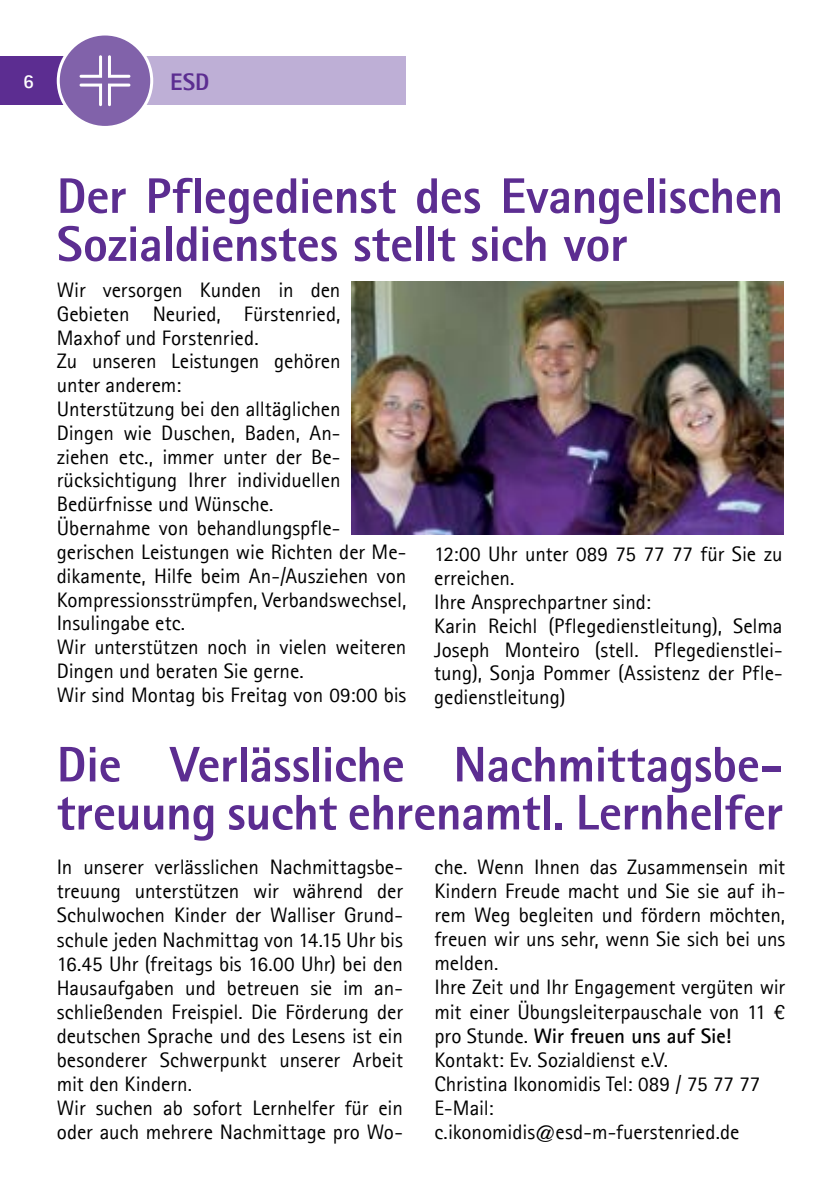
<style>
.page{position:relative;width:840px;height:1191px;background:#fff}
.page>*{position:absolute;margin:0;border:0;box-sizing:border-box;transform-origin:0 0}
.t1{font:800 50px/48px "Agfa Rotis Sans Serif";letter-spacing:-.01em;color:#5c2d91}
.t2{font:800 24px "Agfa Rotis Sans Serif";color:#5c2d91}
.t3{font:21px/23.8px "Agfa Rotis Sans Serif";letter-spacing:-.005em;color:#000}
.t4{font:700 20px "Agfa Rotis Sans Serif";color:#fff}
.s1{font-weight:700}
</style>
<div class="page">
<div style="left:142px;top:57px;width:263px;height:48px;background:#beafd6"></div>
<div style="left:0;top:57px;width:81px;height:48px;background:#5c2d91"></div>
<div style="left:58px;top:34px;width:94px;height:93px;background:#8162aa;border-radius:50%"></div>
<div style="left:57px;top:33px;width:96px;height:96px;border:3px solid #fff;border-radius:50%"></div>
<svg style="left:79px;top:84px;width:23px;height:22px"></svg>
<svg style="left:79px;top:55px;width:23px;height:23px"></svg>
<svg style="left:108px;top:55px;width:22px;height:23px"></svg>
<svg style="left:108px;top:84px;width:22px;height:22px"></svg>
<img style="left:351px;top:282px;width:431px;height:253px">
<p class="t4" style="left:23px;top:68px;width:12px">6</p>
<p class="t2" style="left:170px;top:67px;width:26px">ESD</p>
<h1 class="t1" style="left:57px;top:171px;width:727px">Der Pflegedienst des Evangelischen<br>Sozialdienstes stellt sich vor</h1>
<p class="t3" style="left:57px;top:278px;width:351px">Wir versorgen Kunden in den<br>Gebieten Neuried, Fürstenried,<br>Maxhof und Forstenried.<br>Zu unseren Leistungen gehören<br>unter anderem:<br>Unterstützung bei den alltäglichen<br>Dingen wie Duschen, Baden, An-<br>ziehen etc., immer unter der Be&shy;rücksichtigung Ihrer individuellen<br>Bedürfnisse und Wünsche.<br>Übernahme von behandlungspfle&shy;gerischen Leistungen wie Richten der Me&shy;dikamente, Hilfe beim An-/Ausziehen von<br>Kompressionsstrümpfen, Verbandswechsel,<br>Insulingabe etc.<br>Wir unterstützen noch in vielen weiteren<br>Dingen und beraten Sie gerne.<br>Wir sind Montag bis Freitag von 09:00 bis</p>
<p class="t3" style="left:434px;top:542px;width:350px">12:00 Uhr unter 089 75 77 77 für Sie zu erreichen.<br>Ihre Ansprechpartner sind:<br>Karin Reichl (Pflegedienstleitung), Selma<br>Joseph Monteiro (stell. Pflegedienstlei&shy;tung), Sonja Pommer (Assistenz der Pfle&shy;gedienstleitung)</p>
<h1 class="t1" style="left:57px;top:740px;width:727px">Die Verlässliche Nachmittagsbe&shy;treuung sucht ehrenamtl. Lernhelfer</h1>
<p class="t3" style="left:434px;top:855px;width:352px">che. Wenn Ihnen das Zusammensein mit Kindern Freude macht und Sie sie auf ih&shy;rem Weg begleiten und fördern möchten, freuen wir uns sehr, wenn Sie sich bei uns melden.<br>Ihre Zeit und Ihr Engagement vergüten wir mit einer Übungsleiterpauschale von 11 € pro Stunde. <span class="s1">Wir freuen uns auf Sie!<br></span>Kontakt: Ev. Sozialdienst e.V.<br>Christina Ikonomidis Tel: 089 / 75 77 77<br>E-Mail: c.ikonomidis@esd-m-fuerstenried.de</p>
<p class="t3" style="left:57px;top:855px;width:347px">In unserer verlässlichen Nachmittagsbe&shy;treuung unterstützen wir während der Schulwochen Kinder der Walliser Grund&shy;schule jeden Nachmittag von 14.15 Uhr bis 16.45 Uhr (freitags bis 16.00 Uhr) bei den Hausaufgaben und betreuen sie im an&shy;schließenden Freispiel. Die Förderung der deutschen Sprache und des Lesens ist ein besonderer Schwerpunkt unserer Arbeit mit den Kindern.<br>Wir suchen ab sofort Lernhelfer für ein oder auch mehrere Nachmittage pro Wo-</p>
</div>
